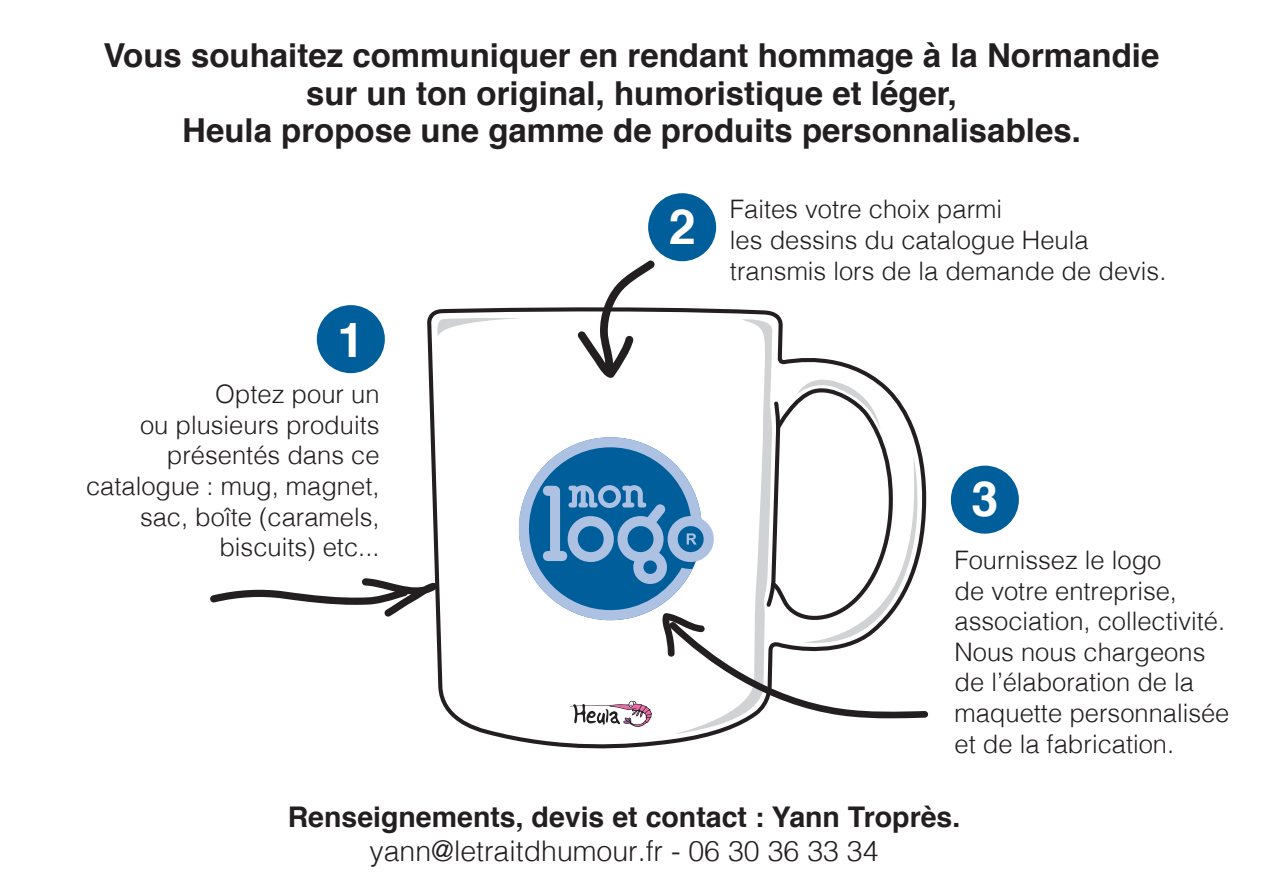
<style>
.page{position:relative;width:1263px;height:893px;background:#fff}
.page>*{position:absolute;margin:0;border:0;box-sizing:border-box;transform-origin:0 0}
.t1{font:700 48.3px "Helvetica";color:#fff}
.t2{font:700 33px/37.5px "Helvetica";color:#231f20;text-align:center}
.t3{font:700 28.5px "Helvetica";color:#231f20}
.t4{font:300 28.5px "Helvetica";color:#231f20}
.t5{font:300 25.5px/30.6px "Helvetica";color:#231f20}
</style>
<div class="page">
<svg style="left:210px;top:260px;width:718px;height:489px"></svg>
<div style="left:317px;top:305px;width:68px;height:68px;background:#005e9b;border-radius:50%"></div>
<div style="left:648px;top:193px;width:68px;height:68px;background:#005e9b;border-radius:50%"></div>
<div style="left:951px;top:466px;width:68px;height:68px;background:#005e9b;border-radius:50%"></div>
<p class="t2" style="left:104px;top:37px;width:1057px">Vous souhaitez communiquer en rendant hommage à la Normandie sur un ton original, humoristique et léger,<br>Heula propose une gamme de produits personnalisables.</p>
<h1 class="t1" style="left:337px;top:301px;width:28px">1</h1>
<p class="t5" style="left:86px;top:377px;width:295px;text-align:right">Optez pour un<br>ou plusieurs produits présentés dans ce catalogue : mug, magnet, sac, boîte (caramels, biscuits) etc...</p>
<h1 class="t1" style="left:669px;top:188px;width:28px">2</h1>
<p class="t5" style="left:730px;top:192px;width:438px">Faites votre choix parmi<br>les dessins du catalogue Heula transmis lors de la demande de devis.</p>
<h1 class="t1" style="left:971px;top:460px;width:28px">3</h1>
<p class="t5" style="left:954px;top:543px;width:276px">Fournissez le logo<br>de votre entreprise, association, collectivité.<br>Nous nous chargeons de l’élaboration de la maquette personnalisée et de la fabrication.</p>
<p class="t3" style="left:288px;top:793px;width:674px">Renseignements, devis et contact : Yann Troprès.</p>
<p class="t4" style="left:369px;top:826px;width:511px">yann@letraitdhumour.fr - 06 30 36 33 34</p>
</div>
